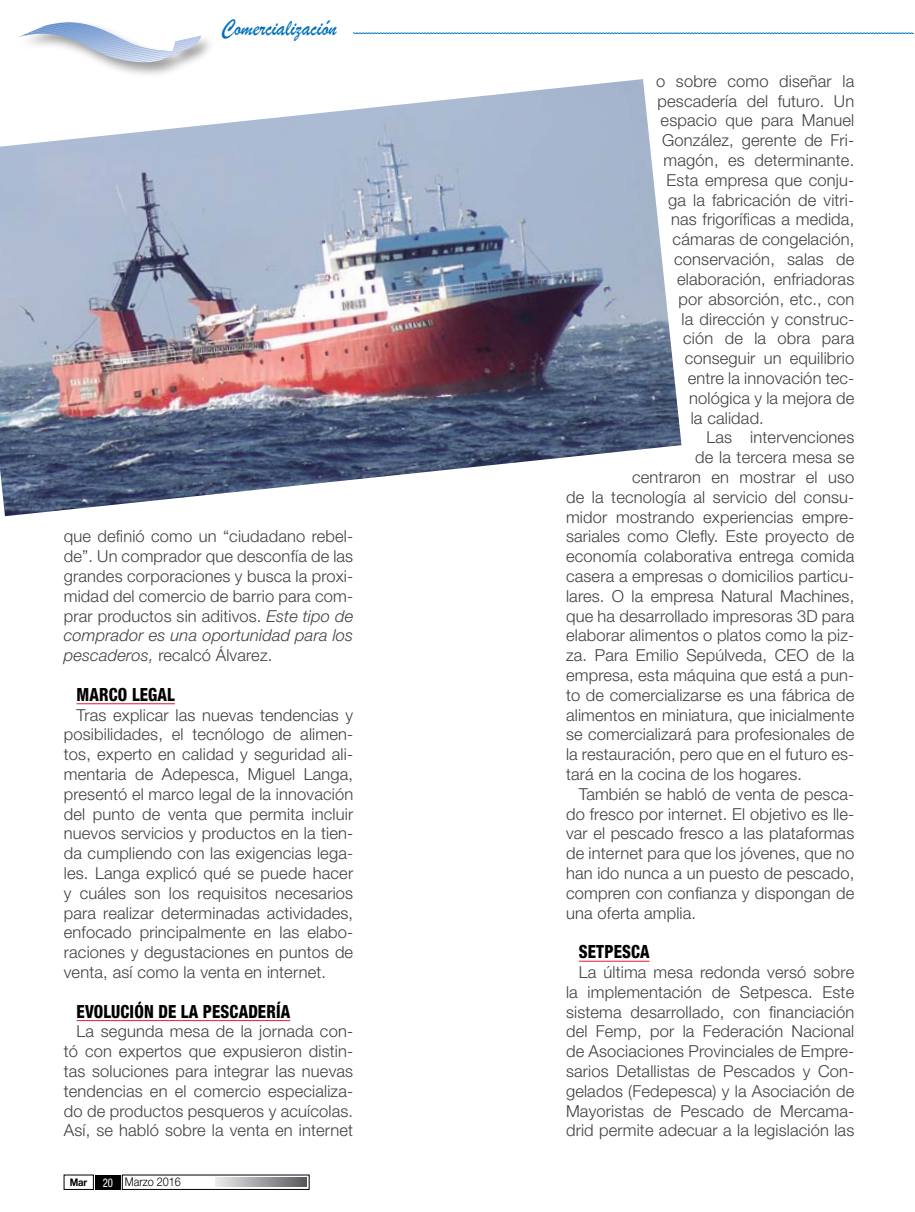
<style>
.page{position:relative;width:915px;height:1212px;background:#fff}
.page>*{position:absolute;margin:0;border:0;box-sizing:border-box;transform-origin:0 0}
.t1{font:24px "Brush Script";color:#0070ba;scale:.9 1}
.t2{font:800 condensed 18.15px "Helvetica Neue LT Std";letter-spacing:.01em;color:#000;scale:.91 1}
.t3{font:300 16.5px/19.8px "Helvetica Neue LT Std";letter-spacing:.01em;color:#414042;text-align:justify}
.t4{font:300 12px "Helvetica Neue LT Std";color:#000;scale:.9 1}
.t5{font:700 10.5px "Helvetica Neue LT Std";color:#000;scale:.9 1}
.s1{font-style:italic}
.s2{font-weight:400;font-stretch:condensed;color:#fff}
</style>
<div class="page">
<div style="left:18px;top:19px;width:197px;height:58px;background:#000;opacity:.41"></div>
<svg style="left:18px;top:19px;width:183px;height:44px"></svg>
<svg style="left:216px;top:1178px;width:90px;height:8px"></svg>
<div style="left:95px;top:1175px;width:26px;height:14px;background:#000"></div>
<svg style="left:353px;top:33px;width:560px;height:1px"></svg>
<hr style="left:77px;top:703px;width:98px;height:1px;background:#e31837">
<hr style="left:77px;top:1020px;width:213px;height:1px;background:#e31837">
<hr style="left:578px;top:961px;width:71px;height:1px;background:#e31837">
<img style="left:0;top:79px;width:681px;height:437px">
<h1 class="t1" style="left:221px;top:13px;width:130px">Comercialización</h1>
<p class="t3" style="left:64px;top:526px;width:291px">que definió como un “ciudadano rebel&shy;de”. Un comprador que desconfía de las grandes corporaciones y busca la proxi&shy;midad del comercio de barrio para com&shy;prar productos sin aditivos. <span class="s1">Este tipo de comprador es una oportunidad para los pescaderos,</span> recalcó Álvarez.</p>
<p class="t2" style="left:77px;top:683px;width:109px">MARCO LEGAL</p>
<p class="t3" style="left:64px;top:704px;width:291px;text-indent:13px">Tras explicar las nuevas tendencias y posibilidades, el tecnólogo de alimen&shy;tos, experto en calidad y seguridad ali&shy;mentaria de Adepesca, Miguel Langa, presentó el marco legal de la innovación del punto de venta que permita incluir nuevos servicios y productos en la tien&shy;da cumpliendo con las exigencias lega&shy;les. Langa explicó qué se puede hacer y cuáles son los requisitos necesarios para realizar determinadas actividades, enfocado principalmente en las elabo&shy;raciones y degustaciones en puntos de venta, así como la venta en internet.</p>
<p class="t2" style="left:77px;top:1000px;width:236px">EVOLUCIÓN DE LA PESCADERÍA</p>
<p class="t3" style="left:64px;top:1021px;width:291px;text-indent:13px">La segunda mesa de la jornada con&shy;tó con expertos que expusieron distin&shy;tas soluciones para integrar las nuevas tendencias en el comercio especializa&shy;do de productos pesqueros y acuícolas.<br>Así, se habló sobre la venta en internet</p>
<p class="t5" style="left:70px;top:1176px;width:21px">Mar</p>
<p class="t4" style="left:103px;top:1175px;width:88px"><span class="s2">20</span> Marzo 2016</p>
<p class="t3" style="left:656px;top:71px;width:200px">o sobre como diseñar la</p>
<p class="t3" style="left:657px;top:91px;width:198px">pescadería del futuro. Un</p>
<p class="t3" style="left:660px;top:110px;width:195px">espacio que para Manuel</p>
<p class="t3" style="left:662px;top:130px;width:193px">González, gerente de Fri-</p>
<p class="t3" style="left:663px;top:150px;width:192px">magón, es determinante.</p>
<p class="t3" style="left:666px;top:170px;width:189px">Esta empresa que conju-</p>
<p class="t3" style="left:668px;top:190px;width:188px">ga la fabricación de vitri-</p>
<p class="t3" style="left:671px;top:209px;width:184px">nas frigoríficas a medida,</p>
<p class="t3" style="left:672px;top:229px;width:183px">cámaras de congelación,</p>
<p class="t3" style="left:674px;top:249px;width:182px">conservación, salas de</p>
<p class="t3" style="left:677px;top:269px;width:178px">elaboración, enfriadoras</p>
<p class="t3" style="left:678px;top:289px;width:177px">por absorción, etc., con</p>
<p class="t3" style="left:681px;top:308px;width:174px">la dirección y construc-</p>
<p class="t3" style="left:683px;top:328px;width:172px">ción de la obra para</p>
<p class="t3" style="left:684px;top:348px;width:171px">conseguir un equilibrio</p>
<p class="t3" style="left:687px;top:368px;width:168px">entre la innovación tec-</p>
<p class="t3" style="left:689px;top:388px;width:167px">nológica y la mejora de</p>
<p class="t3" style="left:690px;top:407px;width:75px">la calidad.</p>
<p class="t3" style="left:706px;top:427px;width:149px">Las intervenciones</p>
<p class="t3" style="left:695px;top:447px;width:161px">de la tercera mesa se</p>
<p class="t3" style="left:632px;top:467px;width:224px">centraron en mostrar el uso</p>
<p class="t3" style="left:566px;top:487px;width:290px">de la tecnología al servicio del consu-</p>
<p class="t3" style="left:566px;top:506px;width:290px">midor mostrando experiencias empre-</p>
<p class="t3" style="left:566px;top:526px;width:290px">sariales como Clefly. Este proyecto de</p>
<p class="t3" style="left:566px;top:546px;width:289px">economía colaborativa entrega comida</p>
<p class="t3" style="left:566px;top:566px;width:289px">casera a empresas o domicilios particu-</p>
<p class="t3" style="left:566px;top:586px;width:289px">lares. O la empresa Natural Machines,</p>
<p class="t3" style="left:566px;top:605px;width:289px">que ha desarrollado impresoras 3D para</p>
<p class="t3" style="left:566px;top:625px;width:289px">elaborar alimentos o platos como la piz-</p>
<p class="t3" style="left:566px;top:645px;width:290px">za. Para Emilio Sepúlveda, CEO de la</p>
<p class="t3" style="left:566px;top:665px;width:289px">empresa, esta máquina que está a pun-</p>
<p class="t3" style="left:566px;top:685px;width:289px">to de comercializarse es una fábrica de</p>
<p class="t3" style="left:566px;top:704px;width:289px">alimentos en miniatura, que inicialmente</p>
<p class="t3" style="left:566px;top:724px;width:289px">se comercializará para profesionales de</p>
<p class="t3" style="left:566px;top:744px;width:290px">la restauración, pero que en el futuro es-</p>
<p class="t3" style="left:566px;top:764px;width:237px">tará en la cocina de los hogares.</p>
<p class="t3" style="left:578px;top:784px;width:277px">También se habló de venta de pesca-</p>
<p class="t3" style="left:566px;top:803px;width:290px">do fresco por internet. El objetivo es lle-</p>
<p class="t3" style="left:566px;top:823px;width:290px">var el pescado fresco a las plataformas</p>
<p class="t3" style="left:566px;top:843px;width:289px">de internet para que los jóvenes, que no</p>
<p class="t3" style="left:566px;top:863px;width:290px">han ido nunca a un puesto de pescado,</p>
<p class="t3" style="left:566px;top:883px;width:290px">compren con confianza y dispongan de</p>
<p class="t3" style="left:566px;top:902px;width:131px">una oferta amplia.</p>
<p class="t2" style="left:578px;top:940px;width:79px">SETPESCA</p>
<p class="t3" style="left:566px;top:962px;width:290px;text-indent:13px">La última mesa redonda versó sobre la implementación de Setpesca. Este sistema desarrollado, con financiación del Femp, por la Federación Nacional de Asociaciones Provinciales de Empre&shy;sarios Detallistas de Pescados y Con&shy;gelados (Fedepesca) y la Asociación de Mayoristas de Pescado de Mercama&shy;drid permite adecuar a la legislación las</p>
</div>
